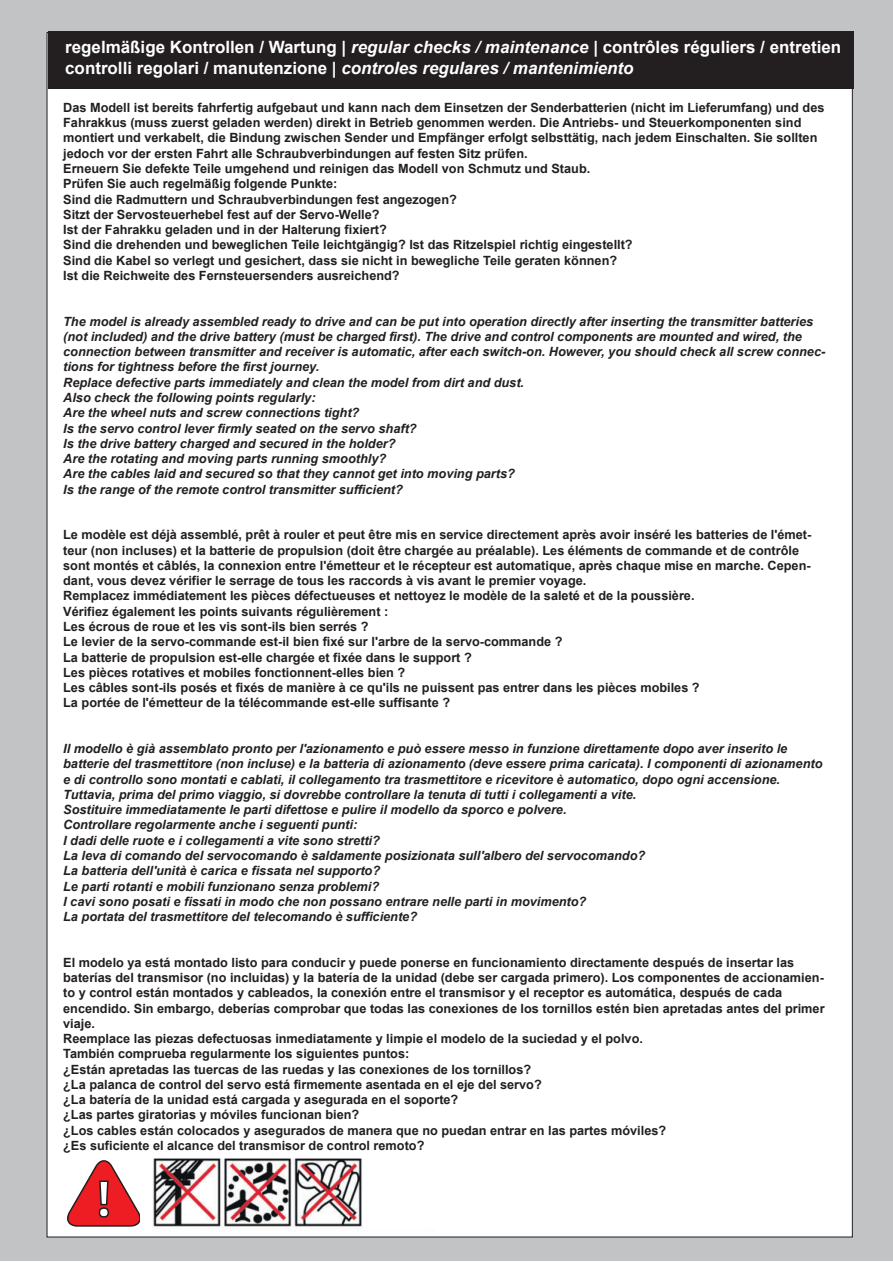
<style>
.page{position:relative;width:893px;height:1263px;background:#fff}
.page>*{position:absolute;margin:0;border:0;box-sizing:border-box;transform-origin:0 0}
.t1{font:700 16.95px/20.4px "Arial";color:#fff}
.t2{font:700 12.75px/15.3px "Arial";color:#231f20}
.t3{font:italic 700 12.75px/15.3px "Arial";color:#231f20}
.s1{font-style:italic}
</style>
<div class="page">
<div style="left:0;top:0;width:893px;height:1260px;background:#c2c3c5"></div>
<div style="left:47px;top:32px;width:806px;height:1205px;background:#fff;border:1px solid #231f20"></div>
<div style="left:48px;top:31px;width:805px;height:57px;background:#231f20"></div>
<svg style="left:67px;top:1160px;width:73px;height:67px"></svg>
<img style="left:152px;top:1158px;width:211px;height:70px">
<h1 class="t1" style="left:65px;top:39px;width:778px">regelmäßige Kontrollen / Wartung | <span class="s1">regular checks / maintenance</span> | contrôles réguliers / entretien controlli regolari / manutenzione | <span class="s1">controles regulares / mantenimiento</span></h1>
<p class="t2" style="left:63px;top:101px;width:763px">Das Modell ist bereits fahrfertig aufgebaut und kann nach dem Einsetzen der Senderbatterien (nicht im Lieferumfang) und des Fahrakkus (muss zuerst geladen werden) direkt in Betrieb genommen werden. Die Antriebs- und Steuerkomponenten sind montiert und verkabelt, die Bindung zwischen Sender und Empfänger erfolgt selbsttätig, nach jedem Einschalten. Sie sollten jedoch vor der ersten Fahrt alle Schraubverbindungen auf festen Sitz prüfen.<br>Erneuern Sie defekte Teile umgehend und reinigen das Modell von Schmutz und Staub.<br>Prüfen Sie auch regelmäßig folgende Punkte:<br>Sind die Radmuttern und Schraubverbindungen fest angezogen?<br>Sitzt der Servosteuerhebel fest auf der Servo-Welle?<br>Ist der Fahrakku geladen und in der Halterung fixiert?<br>Sind die drehenden und beweglichen Teile leichtgängig? Ist das Ritzelspiel richtig eingestellt?<br>Sind die Kabel so verlegt und gesichert, dass sie nicht in bewegliche Teile geraten können?<br>Ist die Reichweite des Fernsteuersenders ausreichend?</p>
<p class="t3" style="left:63px;top:315px;width:764px">The model is already assembled ready to drive and can be put into operation directly after inserting the transmitter batteries (not included) and the drive battery (must be charged first). The drive and control components are mounted and wired, the connection between transmitter and receiver is automatic, after each switch-on. However, you should check all screw connec&shy;tions for tightness before the first journey.<br>Replace defective parts immediately and clean the model from dirt and dust.<br>Also check the following points regularly:<br>Are the wheel nuts and screw connections tight?<br>Is the servo control lever firmly seated on the servo shaft?<br>Is the drive battery charged and secured in the holder?<br>Are the rotating and moving parts running smoothly?<br>Are the cables laid and secured so that they cannot get into moving parts?<br>Is the range of the remote control transmitter sufficient?</p>
<p class="t2" style="left:63px;top:528px;width:750px">Le modèle est déjà assemblé, prêt à rouler et peut être mis en service directement après avoir inséré les batteries de l'émet&shy;teur (non incluses) et la batterie de propulsion (doit être chargée au préalable). Les éléments de commande et de contrôle sont montés et câblés, la connexion entre l'émetteur et le récepteur est automatique, après chaque mise en marche. Cepen&shy;dant, vous devez vérifier le serrage de tous les raccords à vis avant le premier voyage.<br>Remplacez immédiatement les pièces défectueuses et nettoyez le modèle de la saleté et de la poussière.<br>Vérifiez également les points suivants régulièrement :<br>Les écrous de roue et les vis sont-ils bien serrés ?<br>Le levier de la servo-commande est-il bien fixé sur l'arbre de la servo-commande ?<br>La batterie de propulsion est-elle chargée et fixée dans le support ?<br>Les pièces rotatives et mobiles fonctionnent-elles bien ?<br>Les câbles sont-ils posés et fixés de manière à ce qu'ils ne puissent pas entrer dans les pièces mobiles ?<br>La portée de l'émetteur de la télécommande est-elle suffisante ?</p>
<p class="t3" style="left:63px;top:742px;width:761px">Il modello è già assemblato pronto per l'azionamento e può essere messo in funzione direttamente dopo aver inserito le batterie del trasmettitore (non incluse) e la batteria di azionamento (deve essere prima caricata). I componenti di azionamento e di controllo sono montati e cablati, il collegamento tra trasmettitore e ricevitore è automatico, dopo ogni accensione.<br>Tuttavia, prima del primo viaggio, si dovrebbe controllare la tenuta di tutti i collegamenti a vite.<br>Sostituire immediatamente le parti difettose e pulire il modello da sporco e polvere.<br>Controllare regolarmente anche i seguenti punti:<br>I dadi delle ruote e i collegamenti a vite sono stretti?<br>La leva di comando del servocomando è saldamente posizionata sull'albero del servocomando?<br>La batteria dell'unità è carica e fissata nel supporto?<br>Le parti rotanti e mobili funzionano senza problemi?<br>I cavi sono posati e fissati in modo che non possano entrare nelle parti in movimento?<br>La portata del trasmettitore del telecomando è sufficiente?</p>
<p class="t2" style="left:63px;top:956px;width:763px">El modelo ya está montado listo para conducir y puede ponerse en funcionamiento directamente después de insertar las baterías del transmisor (no incluidas) y la batería de la unidad (debe ser cargada primero). Los componentes de accionamien&shy;to y control están montados y cableados, la conexión entre el transmisor y el receptor es automática, después de cada encendido. Sin embargo, deberías comprobar que todas las conexiones de los tornillos estén bien apretadas antes del primer viaje.<br>Reemplace las piezas defectuosas inmediatamente y limpie el modelo de la suciedad y el polvo.<br>También comprueba regularmente los siguientes puntos:<br>¿Están apretadas las tuercas de las ruedas y las conexiones de los tornillos?<br>¿La palanca de control del servo está firmemente asentada en el eje del servo?<br>¿La batería de la unidad está cargada y asegurada en el soporte?<br>¿Las partes giratorias y móviles funcionan bien?<br>¿Los cables están colocados y asegurados de manera que no puedan entrar en las partes móviles?<br>¿Es suficiente el alcance del transmisor de control remoto?</p>
</div>
